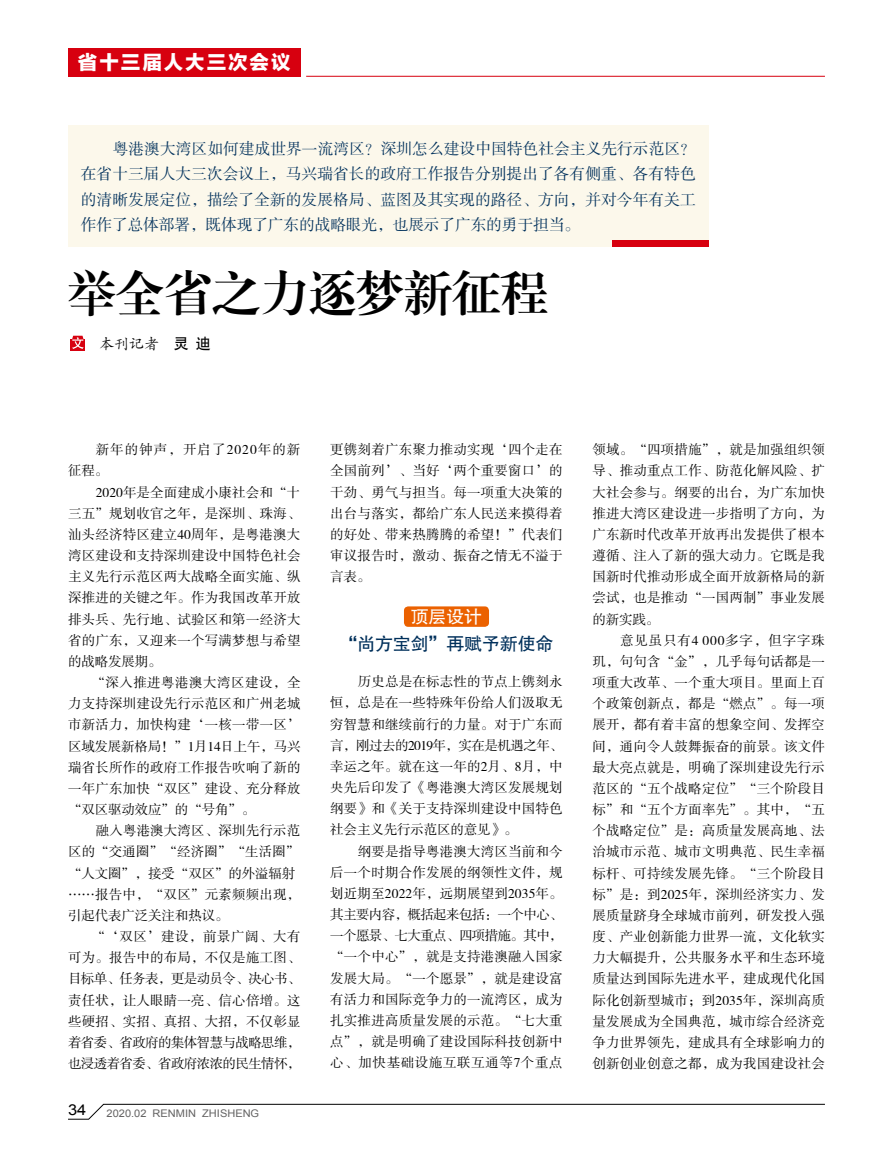
<style>
.page{position:relative;width:893px;height:1149px;background:#fff}
.page>*{position:absolute;margin:0;border:0;box-sizing:border-box;transform-origin:0 0}
.t1{font:48px "FZXBSJW GB1 0";color:#000}
.t2{font:19.5px "FZLTTHJW GB1 0";letter-spacing:.1em;color:#fff}
.t3{font:18px "FZHTJW GB1 0";letter-spacing:-.01em;color:#00305b}
.t4{font:18px "FZHTJW GB1 0";color:#fff}
.t5{font:15.75px/25.5px "FZSSJW GB1 0";letter-spacing:-.01em;color:#00305b;text-align:justify}
.t6{font:15px "FZKTJW GB1 0";color:#000}
.t7{font:15px "Arial";color:#000;scale:1.1 1}
.t8{font:13.5px/21.1px "FZSSJW GB1 0";letter-spacing:.015em;color:#000;text-align:justify}
.t9{font:13.5px/21.1px "FZSSJW GB1 0";letter-spacing:.08em;color:#000}
.t10{font:10.5px "Arial";color:#636262;scale:1.05 1}
.s1{font-family:"Heiti CSEG Medium GB"}
</style>
<div class="page">
<svg style="left:68px;top:1103px;width:757px;height:16px"></svg>
<div style="left:404px;top:606px;width:85px;height:20px;background:#eb6100;border-radius:4px"></div>
<div style="left:68px;top:125px;width:641px;height:121px;background:#fcf8eb"></div>
<div style="left:613px;top:240px;width:96px;height:6px;background:#d7000f"></div>
<div style="left:71px;top:339px;width:14px;height:11px;background:#d7000f"></div>
<svg style="left:72px;top:335px;width:12px;height:14px"></svg>
<hr style="left:306px;top:76px;width:519px;height:1px;background:#d7000f">
<div style="left:68px;top:48px;width:232px;height:29px;background:#d7000f"></div>
<h2 class="t2" style="left:78px;top:52px;width:214px">省十三届人大三次会议</h2>
<p class="t5" style="left:81px;top:136px;width:617px;text-indent:32px">粤港澳大湾区如何建成世界一流湾区？深圳怎么建设中国特色社会主义先行示范区？在省十三届人大三次会议上，马兴瑞省长的政府工作报告分别提出了各有侧重、各有特色的清晰发展定位，描绘了全新的发展格局、蓝图及其实现的路径、方向，并对今年有关工作作了总体部署，既体现了广东的战略眼光，也展示了广东的勇于担当。</p>
<h1 class="t1" style="left:68px;top:266px;width:482px">举全省之力逐梦新征程</h1>
<p class="t6" style="left:100px;top:335px;width:113px">本刊记者 <span class="s1">灵 迪</span></p>
<p class="t9" style="left:68px;top:439px;width:234px;text-indent:28px">新年的钟声，开启了2020年的新征程。</p>
<p class="t8" style="left:68px;top:482px;width:234px;text-indent:28px">2020年是全面建成小康社会和“十三五”规划收官之年，是深圳、珠海、汕头经济特区建立40周年，是粤港澳大湾区建设和支持深圳建设中国特色社会主义先行示范区两大战略全面实施、纵深推进的关键之年。作为我国改革开放排头兵、先行地、试验区和第一经济大省的广东，又迎来一个写满梦想与希望的战略发展期。</p>
<p class="t8" style="left:68px;top:672px;width:234px;text-indent:23px">“深入推进粤港澳大湾区建设，全力支持深圳建设先行示范区和广州老城市新活力，加快构建‘一核一带一区’区域发展新格局！”1月14日上午，马兴瑞省长所作的政府工作报告吹响了新的一年广东加快“双区”建设、充分释放“双区驱动效应”的“号角”。</p>
<p class="t8" style="left:68px;top:820px;width:234px;text-align:left;text-indent:28px">融入粤港澳大湾区、深圳先行示范区的“交通圈”“经济圈”“生活圈” “人文圈”，接受“双区”的外溢辐射……报告中，“双区”元素频频出现，引起代表广泛关注和热议。</p>
<p class="t8" style="left:68px;top:926px;width:234px;text-indent:23px">“‘双区’建设，前景广阔、大有可为。报告中的布局，不仅是施工图、目标单、任务表，更是动员令、决心书、责任状，让人眼睛一亮、信心倍增。这些硬招、实招、真招、大招，不仅彰显着省委、省政府的集体智慧与战略思维，也浸透着省委、省政府浓浓的民生情怀，</p>
<p class="t7" style="left:68px;top:1099px;width:18px">34</p>
<p class="t10" style="left:107px;top:1105px;width:147px">2020.02 RENMIN ZHISHENG</p>
<p class="t8" style="left:330px;top:439px;width:234px">更镌刻着广东聚力推动实现‘四个走在全国前列’、当好‘两个重要窗口’的干劲、勇气与担当。每一项重大决策的出台与落实，都给广东人民送来摸得着的好处、带来热腾腾的希望！”代表们审议报告时，激动、振奋之情无不溢于言表。</p>
<h3 class="t4" style="left:411px;top:607px;width:73px">顶层设计</h3>
<h3 class="t3" style="left:339px;top:634px;width:216px">“尚方宝剑”再赋予新使命</h3>
<p class="t8" style="left:330px;top:671px;width:234px;text-indent:28px">历史总是在标志性的节点上镌刻永恒，总是在一些特殊年份给人们汲取无穷智慧和继续前行的力量。对于广东而言，刚过去的2019年，实在是机遇之年、幸运之年。就在这一年的2月、8月，中央先后印发了《粤港澳大湾区发展规划纲要》和《关于支持深圳建设中国特色社会主义先行示范区的意见》。</p>
<p class="t8" style="left:330px;top:840px;width:234px;text-indent:28px">纲要是指导粤港澳大湾区当前和今后一个时期合作发展的纲领性文件，规划近期至2022年，远期展望到2035年。其主要内容，概括起来包括：一个中心、一个愿景、七大重点、四项措施。其中，“一个中心”，就是支持港澳融入国家发展大局。“一个愿景”，就是建设富有活力和国际竞争力的一流湾区，成为扎实推进高质量发展的示范。“七大重点”，就是明确了建设国际科技创新中心、加快基础设施互联互通等7个重点</p>
<p class="t8" style="left:592px;top:439px;width:234px">领域。“四项措施”，就是加强组织领导、推动重点工作、防范化解风险、扩大社会参与。纲要的出台，为广东加快推进大湾区建设进一步指明了方向，为广东新时代改革开放再出发提供了根本遵循、注入了新的强大动力。它既是我国新时代推动形成全面开放新格局的新尝试，也是推动“一国两制”事业发展的新实践。</p>
<p class="t8" style="left:592px;top:630px;width:234px;text-indent:28px">意见虽只有4 000多字，但字字珠玑，句句含“金”，几乎每句话都是一项重大改革、一个重大项目。里面上百个政策创新点，都是“燃点”。每一项展开，都有着丰富的想象空间、发挥空间，通向令人鼓舞振奋的前景。该文件最大亮点就是，明确了深圳建设先行示范区的“五个战略定位”“三个阶段目标”和“五个方面率先”。其中，“五个战略定位”是：高质量发展高地、法治城市示范、城市文明典范、民生幸福标杆、可持续发展先锋。“三个阶段目标”是：到2025年，深圳经济实力、发展质量跻身全球城市前列，研发投入强度、产业创新能力世界一流，文化软实力大幅提升，公共服务水平和生态环境质量达到国际先进水平，建成现代化国际化创新型城市；到2035年，深圳高质量发展成为全国典范，城市综合经济竞争力世界领先，建成具有全球影响力的创新创业创意之都，成为我国建设社会</p>
</div>
